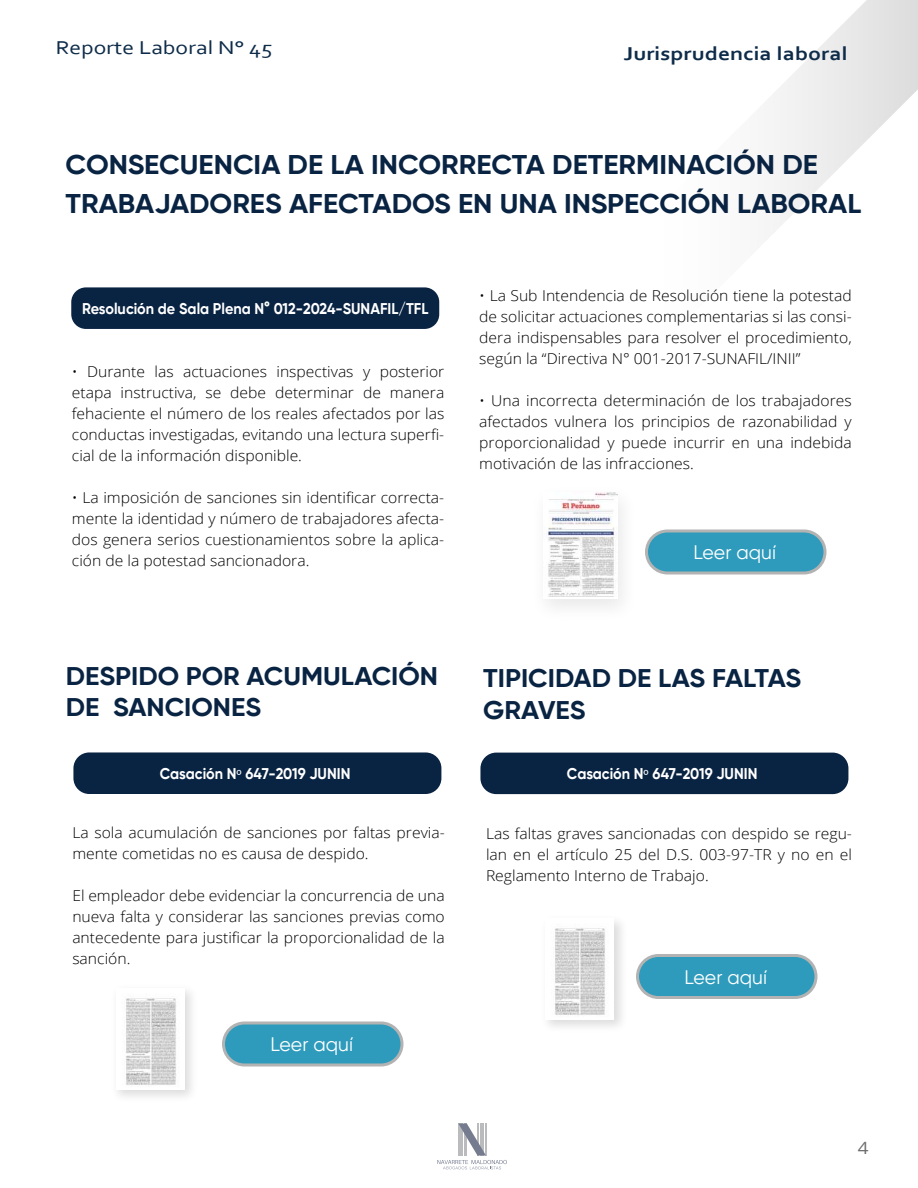
<style>
.page{position:relative;width:918px;height:1188px;background:#fff}
.page>*{position:absolute;margin:0;border:0;box-sizing:border-box;transform-origin:0 0}
.t1{font:700 27px/39px "Gilroy";color:#092342;scale:1.06 1}
.t2{font:700 25.5px/31.5px "Gilroy";color:#092342;scale:1.06 1}
.t3{font:19.5px "Gilroy";color:#fff}
.t4{font:700 19.5px "Corbel";color:#0e2c49;scale:1.21 1}
.t5{font:19.5px "Corbel";color:#0e2c49;scale:1.21 1}
.t6{font:16.95px "Open Sans";color:#6d6d6d;scale:1.11 1}
.t7{font:700 15.45px "Gilroy";color:#fff;scale:.93 1}
.t8{font:300 15px/21px "Open Sans";color:#000;text-align:justify;scale:1.05 1}
.s1{font-family:"Myriad Pro";font-weight:400}
</style>
<div class="page">
<svg style="left:773px;top:0;width:145px;height:233px"></svg>
<svg style="left:437px;top:1124px;width:70px;height:45px"></svg>
<div style="left:480px;top:753px;width:368px;height:41px;background:#092342;border-radius:16px"></div>
<div style="left:638px;top:956px;width:178px;height:42px;background:#2e9bbc;border-radius:21px"></div>
<div style="left:636px;top:954px;width:182px;height:45px;border:3px solid #b3b3b3;border-radius:21px"></div>
<img style="left:672px;top:954px;width:144px;height:45px">
<div style="left:224px;top:1023px;width:178px;height:42px;background:#2e9bbc;border-radius:21px"></div>
<div style="left:222px;top:1022px;width:182px;height:44px;border:3px solid #b3b3b3;border-radius:21px"></div>
<img style="left:258px;top:1022px;width:144px;height:45px">
<img style="left:122px;top:994px;width:58px;height:93px">
<div style="left:71px;top:287px;width:368px;height:42px;background:#092342;border-radius:15px"></div>
<div style="left:646px;top:531px;width:179px;height:42px;background:#2e9bbc;border-radius:21px"></div>
<div style="left:645px;top:530px;width:181px;height:44px;border:3px solid #b3b3b3;border-radius:21px"></div>
<img style="left:681px;top:530px;width:144px;height:45px">
<img style="left:543px;top:492px;width:75px;height:105px">
<img style="left:551px;top:924px;width:58px;height:93px">
<div style="left:73px;top:752px;width:368px;height:42px;background:#092342;border-radius:16px"></div>
<h3 class="t5" style="left:56px;top:36px;width:181px">Reporte Laboral N° 45</h3>
<h3 class="t4" style="left:624px;top:42px;width:186px">Jurisprudencia laboral</h3>
<h1 class="t1" style="left:66px;top:145px;width:752px">CONSECUENCIA DE LA INCORRECTA DETERMINACIÓN DE<br>TRABAJADORES AFECTADOS EN UNA INSPECCIÓN LABORAL</h1>
<p class="t7" style="left:82px;top:299px;width:374px">Resolución de Sala Plena N° 012-2024-SUNAFIL/TFL</p>
<p class="t8" style="left:72px;top:361px;width:356px">• Durante las actuaciones inspectivas y posterior etapa instructiva, se debe determinar de manera fehaciente el número de los reales afectados por las conductas investigadas, evitando una lectura superfi&shy;cial de la información disponible.</p>
<p class="t8" style="left:72px;top:487px;width:356px">• La imposición de sanciones sin identificar correcta&shy;mente la identidad y número de trabajadores afecta&shy;dos genera serios cuestionamientos sobre la aplica&shy;ción de la potestad sancionadora.</p>
<p class="t8" style="left:479px;top:285px;width:356px">• La Sub Intendencia de Resolución tiene la potestad de solicitar actuaciones complementarias si las consi&shy;dera indispensables para resolver el procedimiento, según la “Directiva N° 001-2017-SUNAFIL/INII”</p>
<p class="t8" style="left:479px;top:390px;width:356px">• Una incorrecta determinación de los trabajadores afectados vulnera los principios de razonabilidad y proporcionalidad y puede incurrir en una indebida motivación de las infracciones.</p>
<h3 class="t3" style="left:694px;top:540px;width:84px">Leer aquí</h3>
<h2 class="t2" style="left:66px;top:660px;width:353px">DESPIDO POR ACUMULACIÓN<br>DE SANCIONES</h2>
<p class="t7" style="left:160px;top:764px;width:206px">Casación N<span class="s1">º</span> 647-2019 JUNIN</p>
<p class="t8" style="left:72px;top:821px;width:356px">La sola acumulación de sanciones por faltas previa&shy;mente cometidas no es causa de despido.</p>
<p class="t8" style="left:72px;top:884px;width:356px">El empleador debe evidenciar la concurrencia de una nueva falta y considerar las sanciones previas como antecedente para justificar la proporcionalidad de la sanción.</p>
<h3 class="t3" style="left:271px;top:1032px;width:84px">Leer aquí</h3>
<h2 class="t2" style="left:483px;top:663px;width:301px">TIPICIDAD DE LAS FALTAS<br>GRAVES</h2>
<p class="t7" style="left:567px;top:764px;width:206px">Casación N<span class="s1">º</span> 647-2019 JUNIN</p>
<p class="t8" style="left:486px;top:823px;width:350px">Las faltas graves sancionadas con despido se regu&shy;lan en el artículo 25 del D.S. 003-97-TR y no en el Reglamento Interno de Trabajo.</p>
<h3 class="t3" style="left:685px;top:965px;width:84px">Leer aquí</h3>
<p class="t6" style="left:858px;top:1136px;width:11px">4</p>
</div>
